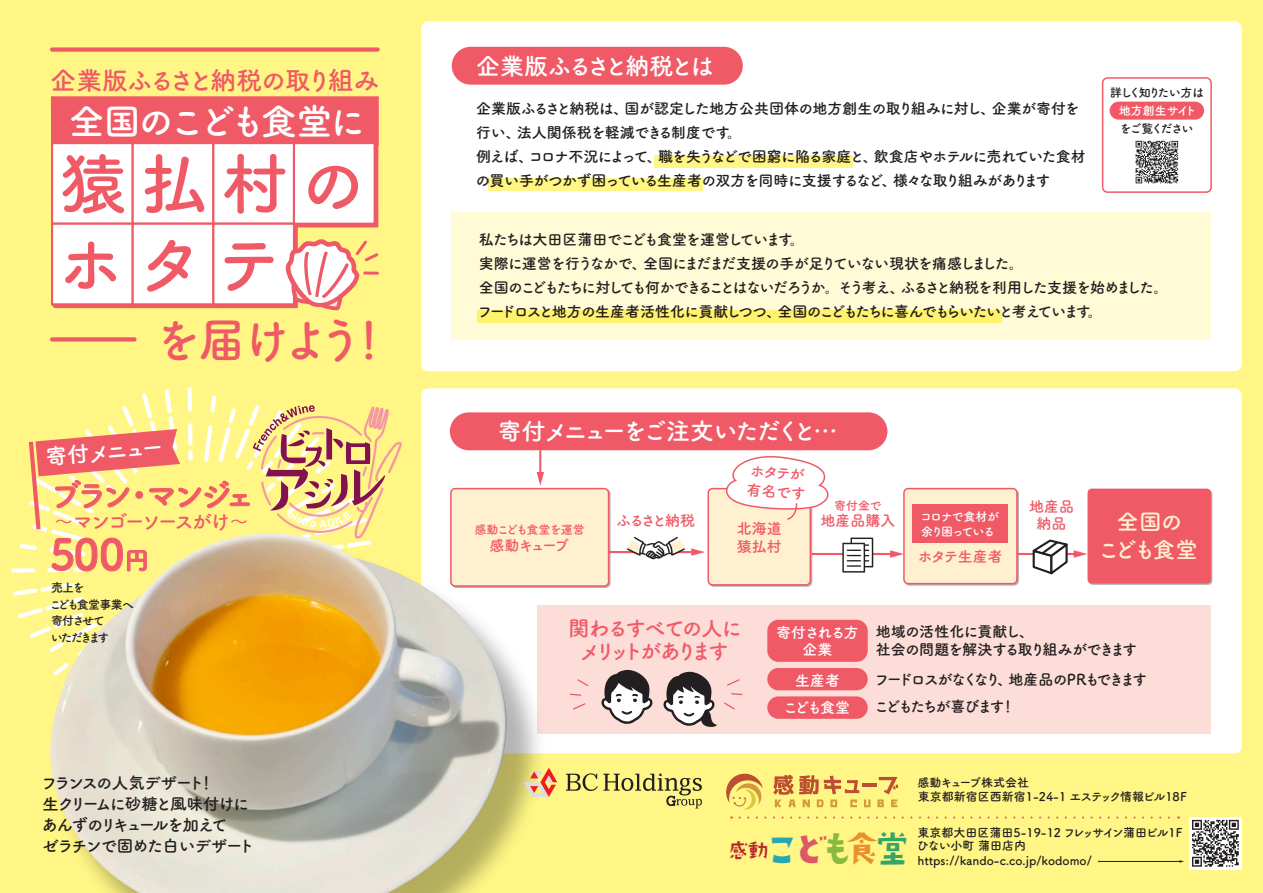
<style>
.page{position:relative;width:1263px;height:893px;background:#fff685}
.page>*{position:absolute;margin:0;border:0;box-sizing:border-box;transform-origin:0 0}
.t1{font:67.65px/80.1px "Tsuku A Rd Gothic Std B";letter-spacing:.19em;color:#f05a67}
.t2{font:47.7px "Tsuku A Rd Gothic Std B";letter-spacing:-.125em;color:#f05a67}
.t3{font:42.3px "Tsuku A Rd Gothic Std B";color:#f05a67}
.t4{font:36.6px "Tsuku A Rd Gothic Std B";letter-spacing:-.12em;color:#fff}
.t5{font:32.1px "Tsuku A Rd Gothic Std B";letter-spacing:-.18em;color:#f05a67}
.t6{font:25.8px "Tsuku A Rd Gothic Std B";letter-spacing:-.06em;color:#f05a67}
.t7{font:24px "Tsuku A Rd Gothic Std B";letter-spacing:-.13em;color:#fff}
.t8{font:23.1px "AB kirigirisu";color:#b72830}
.t9{font:22.5px/28.2px "Tsuku A Rd Gothic Std B";letter-spacing:-.09em;color:#fef0d0;text-align:center}
.t10{font:22.2px "Tsuku A Rd Gothic Std B";color:#fff}
.t11{font:21px/23.7px "Tsuku A Rd Gothic Std B";letter-spacing:-.14em;color:#f05a67;text-align:center}
.t12{font:19.8px "Tsuku A Rd Gothic Std B";letter-spacing:-.135em;color:#f05a67}
.t13{font:16.5px/21px "Tsuku A Rd Gothic Std B";letter-spacing:-.095em;color:#231f20}
.t14{font:15px/24px "Tsuku A Rd Gothic Std B";letter-spacing:-.055em;color:#231f20}
.t15{font:15px/24px "Tsuku A Rd Gothic Std B";letter-spacing:-.115em;color:#231f20}
.t16{font:15px/18px "Tsuku A Rd Gothic Std B";color:#f05a67}
.t17{font:15px "Tsuku A Rd Gothic Std B";letter-spacing:-.14em;color:#231f20}
.t18{font:15px/17.9px "Tsuku A Rd Gothic Std B";letter-spacing:-.06em;color:#231f20}
.t19{font:15px "Tsuku A Rd Gothic Std B";letter-spacing:-.065em;color:#fff}
.t20{font:12px/13.5px "Tsuku A Rd Gothic Std B";color:#231f20}
.t21{font:12px/16.5px "Tsuku A Rd Gothic Std B";letter-spacing:-.16em;color:#231f20}
.t22{font:12px "Tsuku A Rd Gothic Std B";letter-spacing:-.1em;color:#f05a67}
.t23{font:12px "Tsuku A Rd Gothic Std B";letter-spacing:-.005em;color:#fff}
.t24{font:12px "Tsuku A Rd Gothic Std B";letter-spacing:-.15em;color:#231f20}
.t25{font:12px "Tsuku A Rd Gothic Std B";letter-spacing:-.07em;color:#fff}
.t26{font:12px "Tsuku A Rd Gothic Std B";letter-spacing:-.145em;color:#fff}
.t27{font:12px "Tsuku A Rd Gothic Std B";letter-spacing:-.04em;color:#f05a67}
.s1{font-size:24.75px}
.s2{color:#fff}
.s3{font-size:45.3px;color:#27a7b0}
.s4{font-size:44.4px;color:#de5764}
.s5{font-size:44.4px;color:#88ba42}
.s6{font-size:42.15px;color:#ea8f2e}
.s7{font-size:42.15px;color:#34a567}
</style>
<div class="page">
<div style="left:421px;top:21px;width:821px;height:350px;background:#fff;border-radius:7px"></div>
<div style="left:452px;top:212px;width:759px;height:128px;background:#fffbd6"></div>
<div style="left:421px;top:388px;width:821px;height:365px;background:#fff;border-radius:7px"></div>
<div style="left:537px;top:605px;width:674px;height:129px;background:#fcddd7"></div>
<div style="left:1109px;top:102px;width:95px;height:18px;background:#f05a67;border-radius:9px"></div>
<div style="left:450px;top:412px;width:437px;height:38px;background:#f05a67;border-radius:19px"></div>
<div style="left:451px;top:489px;width:157px;height:97px;background:#fef0d0;border-radius:4px"></div>
<div style="left:450px;top:488px;width:159px;height:99px;border:2px solid #f05a67;border-radius:4px"></div>
<div style="left:708px;top:489px;width:102px;height:96px;background:#fef0d0;border-radius:4px"></div>
<div style="left:707px;top:488px;width:104px;height:98px;border:2px solid #f05a67;border-radius:4px"></div>
<div style="left:904px;top:489px;width:115px;height:97px;border:2px solid #030303;border-radius:4px"></div>
<div style="left:904px;top:489px;width:113px;height:95px;background:#fef0d0;border-radius:4px"></div>
<div style="left:903px;top:488px;width:115px;height:96px;border:2px solid #f05a67;border-radius:4px"></div>
<div style="left:1087px;top:489px;width:124px;height:95px;background:#f05a67;border-radius:4px"></div>
<hr style="left:539px;top:450px;width:2px;height:25px;background:#f05a67">
<svg style="left:537px;top:472px;width:7px;height:14px"></svg>
<hr style="left:609px;top:551px;width:85px;height:2px;background:#f05a67">
<svg style="left:691px;top:548px;width:14px;height:8px"></svg>
<hr style="left:812px;top:553px;width:81px;height:2px;background:#f05a67">
<svg style="left:890px;top:550px;width:14px;height:8px"></svg>
<hr style="left:1099px;top:861px;width:81px;height:1px;background:#231f20">
<hr style="left:1017px;top:553px;width:59px;height:2px;background:#f05a67">
<svg style="left:627px;top:537px;width:58px;height:22px"></svg>
<svg style="left:842px;top:537px;width:31px;height:36px"></svg>
<svg style="left:1031px;top:539px;width:56px;height:36px"></svg>
<svg style="left:718px;top:456px;width:111px;height:65px"></svg>
<div style="left:913px;top:505px;width:95px;height:38px;background:#f05a67"></div>
<img style="left:450px;top:532px;width:104px;height:309px">
<img style="left:50px;top:533px;width:460px;height:360px">
<div style="left:452px;top:47px;width:291px;height:38px;background:#f05a67;border-radius:19px"></div>
<div style="left:654px;top:155px;width:199px;height:12px;background:#fff685"></div>
<div style="left:477px;top:310px;width:524px;height:13px;background:#fff26f"></div>
<div style="left:488px;top:178px;width:214px;height:12px;background:#fff685"></div>
<div style="left:767px;top:620px;width:101px;height:42px;background:#f05a67;border-radius:11px"></div>
<div style="left:767px;top:668px;width:101px;height:22px;background:#f05a67;border-radius:11px"></div>
<div style="left:767px;top:696px;width:101px;height:23px;background:#f05a67;border-radius:11px"></div>
<svg style="left:663px;top:672px;width:54px;height:55px"></svg>
<svg style="left:601px;top:670px;width:52px;height:54px"></svg>
<div style="left:52px;top:337px;width:83px;height:5px;background:#f05a67"></div>
<div style="left:52px;top:47px;width:326px;height:5px;background:#f05a67"></div>
<svg style="left:11px;top:387px;width:391px;height:363px"></svg>
<svg style="left:573px;top:703px;width:12px;height:7px"></svg>
<svg style="left:570px;top:694px;width:11px;height:2px"></svg>
<svg style="left:577px;top:679px;width:11px;height:7px"></svg>
<svg style="left:727px;top:679px;width:12px;height:7px"></svg>
<svg style="left:731px;top:693px;width:12px;height:2px"></svg>
<svg style="left:724px;top:702px;width:11px;height:8px"></svg>
<svg style="left:773px;top:775px;width:97px;height:32px"></svg>
<hr style="left:862px;top:783px;width:14px;height:4px;background:#bc4e31">
<svg style="left:877px;top:777px;width:21px;height:30px"></svg>
<svg style="left:726px;top:773px;width:37px;height:37px"></svg>
<svg style="left:566px;top:773px;width:136px;height:35px"></svg>
<svg style="left:523px;top:768px;width:34px;height:29px"></svg>
<div style="left:51px;top:96px;width:328px;height:50px;border:2px solid #f05a67"></div>
<div style="left:52px;top:97px;width:326px;height:48px;background:#f05a67"></div>
<div style="left:294px;top:144px;width:83px;height:82px;border:2px solid #f05a67"></div>
<svg style="left:63px;top:305px;width:57px;height:37px"></svg>
<div style="left:51px;top:142px;width:83px;height:83px;background:#fff;border:2px solid #f05a67"></div>
<div style="left:132px;top:142px;width:82px;height:83px;background:#fff;border:2px solid #f05a67"></div>
<div style="left:212px;top:142px;width:83px;height:83px;background:#fff;border:2px solid #f05a67"></div>
<div style="left:293px;top:142px;width:83px;height:83px;background:#fff;border:2px solid #f05a67"></div>
<div style="left:51px;top:223px;width:83px;height:82px;background:#fff;border:2px solid #f05a67"></div>
<div style="left:132px;top:223px;width:82px;height:82px;background:#fff;border:2px solid #f05a67"></div>
<div style="left:212px;top:223px;width:83px;height:82px;background:#fff;border:2px solid #f05a67"></div>
<svg style="left:1135px;top:141px;width:43px;height:42px;background:#8b898a"></svg>
<div style="left:1102px;top:77px;width:110px;height:116px;border:2px solid #f05a67;border-radius:5px"></div>
<div style="left:1189px;top:817px;width:53px;height:53px;background:#fff"></div>
<svg style="left:739px;top:816px;width:440px;height:3px"></svg>
<svg style="left:1192px;top:820px;width:47px;height:47px"></svg>
<svg style="left:284px;top:237px;width:95px;height:74px"></svg>
<h3 class="t6" style="left:51px;top:60px;width:330px">企業版ふるさと納税の取り組み</h3>
<h3 class="t4" style="left:69px;top:93px;width:299px">全国のこども食堂に</h3>
<h1 class="t1" style="left:57px;top:139px;width:311px">猿払村のホタテ</h1>
<h2 class="t2" style="left:153px;top:303px;width:241px">を届けよう！</h2>
<h3 class="t10" style="left:44px;top:440px;width:120px;rotate:-5deg">寄付メニュー</h3>
<h3 class="t5" style="left:50px;top:470px;width:208px">ブラン・マンジェ</h3>
<h3 class="t12" style="left:54px;top:507px;width:197px">～マンゴーソースがけ～</h3>
<h3 class="t3" style="left:50px;top:521px;width:101px">500<span class="s1">円</span></h3>
<p class="t21" style="left:50px;top:578px;width:86px">売上を<br>こども食堂事業へ寄付させて<br>いただきます</p>
<p class="t13" style="left:41px;top:772px;width:215px">フランスの人気デザート！<br>生クリームに砂糖と風味付けにあんずのリキュールを加えて<br>ゼラチンで固めた白いデザート</p>
<h3 class="t7" style="left:476px;top:47px;width:239px">企業版ふるさと納税とは</h3>
<p class="t14" style="left:475px;top:96px;width:612px">企業版ふるさと納税は、国が認定した地方公共団体の地方創生の取り組みに対し、企業が寄付を行い、法人関係税を軽減できる制度です。<br>例えば、コロナ不況によって、職を失うなどで困窮に陥る家庭と、飲食店やホテルに売れていた食材の買い手がつかず困っている生産者の双方を同時に支援するなど、様々な取り組みがあります</p>
<p class="t21" style="left:1110px;top:84px;width:95px">詳しく知りたい方は</p>
<p class="t23" style="left:1119px;top:101px;width:79px">地方創生サイト</p>
<p class="t24" style="left:1119px;top:119px;width:75px">をご覧ください</p>
<p class="t15" style="left:477px;top:226px;width:693px">私たちは大田区蒲田でこども食堂を運営しています。<br>実際に運営を行うなかで、全国にまだまだ支援の手が足りていない現状を痛感しました。<br>全国のこどもたちに対しても何かできることはないだろうか。そう考え、ふるさと納税を利用した支援を始めました。フードロスと地方の生産者活性化に貢献しつつ、全国のこどもたちに喜んでもらいたいと考えています。</p>
<h3 class="t7" style="left:498px;top:413px;width:341px">寄付メニューをご注文いただくと…</h3>
<p class="t16" style="left:749px;top:459px;width:60px;line-height:19.2px;rotate:5deg">ホタテが有名です</p>
<p class="t16" style="left:616px;top:510px;width:80px">ふるさと納税</p>
<p class="t22" style="left:474px;top:520px;width:112px">感動こども食堂を運営</p>
<p class="t16" style="left:737px;top:518px;width:46px">北海道猿払村</p>
<p class="t16" style="left:489px;top:535px;width:81px">感動キューブ</p>
<p class="t27" style="left:834px;top:496px;width:49px">寄付金で</p>
<p class="t16" style="left:820px;top:510px;width:76px">地産品購入</p>
<p class="t25" style="left:920px;top:507px;width:80px">コロナで食材が</p>
<p class="t26" style="left:921px;top:522px;width:75px">余り困っている</p>
<p class="t16" style="left:918px;top:546px;width:87px">ホタテ生産者</p>
<p class="t16" style="left:1029px;top:498px;width:46px;line-height:16.5px;text-align:center">地産品納品</p>
<h3 class="t9" style="left:1097px;top:506px;width:102px">全国の<br>こども食堂</h3>
<h3 class="t11" style="left:568px;top:615px;width:175px">関わるすべての人にメリットがあります</h3>
<p class="t18" style="left:802px;top:622px;width:233px;text-indent:-26px"><span class="s2">寄付される方</span> 地域の活性化に貢献し、<span class="s2">企業</span></p>
<p class="t14" style="left:876px;top:637px;width:263px">社会の問題を解決する取り組みができます</p>
<p class="t19" style="left:795px;top:668px;width:46px">生産者</p>
<p class="t17" style="left:875px;top:667px;width:274px">フードロスがなくなり、地産品のPRもできます</p>
<p class="t19" style="left:783px;top:696px;width:68px">こども食堂</p>
<p class="t17" style="left:874px;top:695px;width:143px">こどもたちが喜びます！</p>
<h3 class="t8" style="left:726px;top:839px;width:189px">感動<span class="s3">こ</span><span class="s4">ど</span><span class="s5">も</span><span class="s6">食</span><span class="s7">堂</span></h3>
<p class="t20" style="left:917px;top:775px;width:113px">感動キューブ株式会社</p>
<p class="t20" style="left:917px;top:825px;width:267px">東京都大田区蒲田5-19-12 フレッサイン蒲田ビル1Fひない小町 蒲田店内</p>
<p class="t20" style="left:917px;top:853px;width:176px">https://kando-c.co.jp/kodomo/</p>
<p class="t20" style="left:918px;top:789px;width:274px">東京都新宿区西新宿1-24-1 エステック情報ビル18Ｆ</p>
</div>
